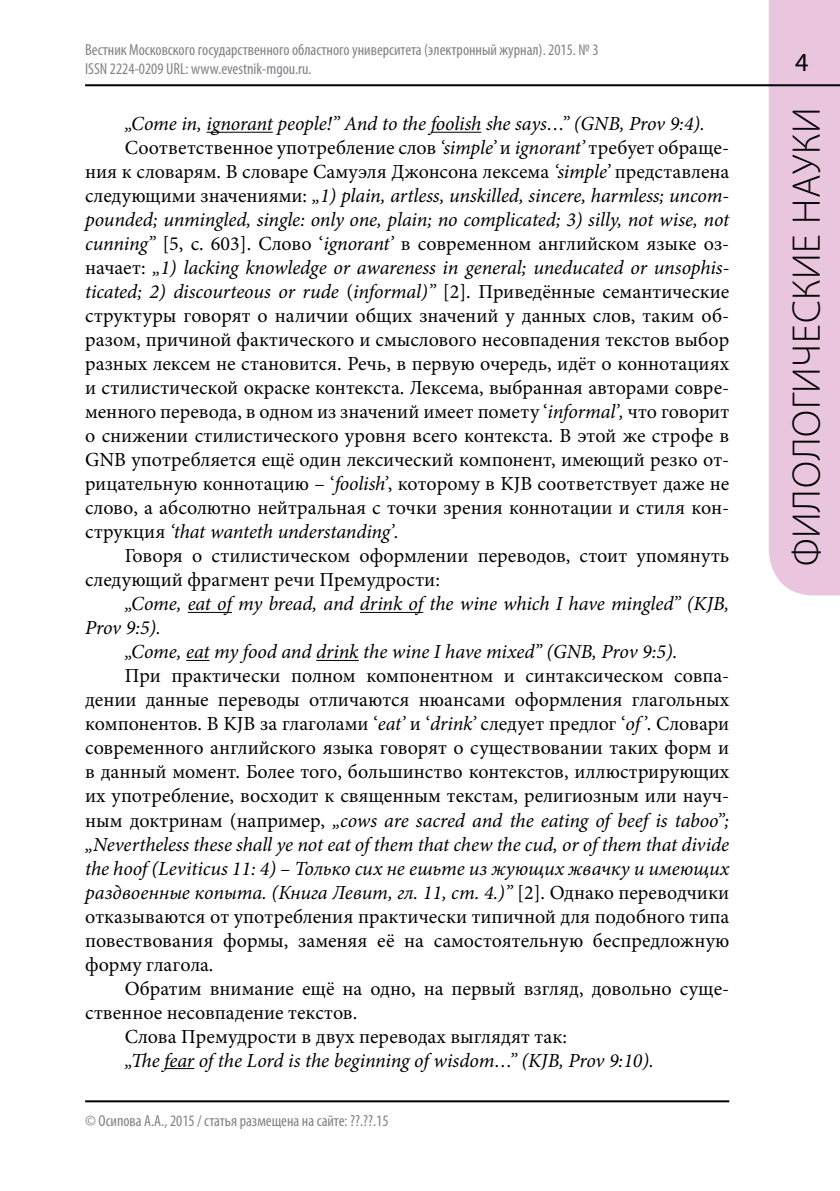
<style>
.page{position:relative;width:840px;height:1191px;background:#fff}
.page>*{position:absolute;margin:0;border:0;box-sizing:border-box;transform-origin:0 0}
.t1{font:300 40px "Myriad Pro";letter-spacing:.02em;color:#000}
.t2{font:26px "Myriad Pro";color:#000}
.t3{font:20px/24px "Minion Pro";color:#000;text-align:justify}
.t4{font:italic 20px "Minion Pro";letter-spacing:-.01em;color:#000}
.t5{font:condensed 16px/19.2px "Myriad Pro";color:#808285}
.s1{font-style:italic}
.s2{font-style:normal}
</style>
<div class="page">
<div style="left:768px;top:0;width:71px;height:595px;background:#e9c5de"></div>
<hr style="left:85px;top:84px;width:754px;height:2px;background:#000">
<hr style="left:85px;top:1100px;width:644px;height:2px;background:#000">
<hr style="left:206px;top:132px;width:67px;height:1px;background:#000">
<hr style="left:430px;top:132px;width:51px;height:1px;background:#000">
<hr style="left:188px;top:612px;width:44px;height:1px;background:#000">
<hr style="left:360px;top:612px;width:63px;height:1px;background:#000">
<svg style="left:186px;top:660px;width:23px;height:1px"></svg>
<hr style="left:316px;top:660px;width:42px;height:1px;background:#000">
<hr style="left:164px;top:1068px;width:30px;height:1px;background:#000">
<p class="t5" style="left:85px;top:39px;width:514px">Вестник Московского государственного областного университета (электронный журнал). 2015. № 3<br>ISSN 2224-0209 URL: www.evestnik-mgou.ru.</p>
<p class="t4" style="left:125px;top:110px;width:581px">„Come in, ignorant people!” And to the foolish she says…” (GNB, Prov 9:4).</p>
<p class="t3" style="left:125px;top:136px;width:605px">Соответственное употребление слов <span class="s1">‘simple’</span> и <span class="s1">ignorant’</span> требует обраще-</p>
<p class="t3" style="left:85px;top:160px;width:645px">ния к словарям. В словаре Самуэля Джонсона лексема <span class="s1">‘simple’</span> представлена</p>
<p class="t4" style="left:85px;top:182px;width:645px"><span class="s2">следующими значениями:</span> „1) plain, artless, unskilled, sincere, harmless; uncom-</p>
<p class="t4" style="left:85px;top:206px;width:645px">pounded; unmingled, single: only one, plain; no complicated; 3) silly, not wise, not</p>
<p class="t3" style="left:85px;top:232px;width:645px"><span class="s1">cunning”</span> [5, с. 603]. Слово ‘<span class="s1">ignorant’</span> в современном английском языке оз-</p>
<p class="t4" style="left:85px;top:254px;width:645px"><span class="s2">начает:</span> „1) lacking knowledge or awareness in general; uneducated or unsophis-</p>
<p class="t4" style="left:85px;top:278px;width:645px">ticated; 2) discourteous or rude <span class="s2">(</span>informal)” <span class="s2">[2]. Приведённые семантические</span></p>
<p class="t3" style="left:85px;top:304px;width:645px">структуры говорят о наличии общих значений у данных слов, таким об-</p>
<p class="t3" style="left:85px;top:328px;width:645px">разом, причиной фактического и смыслового несовпадения текстов выбор</p>
<p class="t3" style="left:85px;top:352px;width:645px">разных лексем не становится. Речь, в первую очередь, идёт о коннотациях</p>
<p class="t3" style="left:85px;top:376px;width:645px">и стилистической окраске контекста. Лексема, выбранная авторами совре-</p>
<p class="t3" style="left:85px;top:400px;width:645px">менного перевода, в одном из значений имеет помету ‘<span class="s1">informal’,</span> что говорит</p>
<p class="t3" style="left:85px;top:424px;width:645px">о снижении стилистического уровня всего контекста. В этой же строфе в</p>
<p class="t3" style="left:85px;top:448px;width:645px">GNB употребляется ещё один лексический компонент, имеющий резко от-</p>
<p class="t3" style="left:85px;top:472px;width:645px">рицательную коннотацию – ‘<span class="s1">foolish’</span>, которому в KJB соответствует даже не</p>
<p class="t3" style="left:85px;top:496px;width:645px">слово, а абсолютно нейтральная с точки зрения коннотации и стиля кон-</p>
<p class="t4" style="left:85px;top:518px;width:315px"><span class="s2">струкция</span> ‘that wanteth understanding’.</p>
<p class="t3" style="left:125px;top:544px;width:605px">Говоря о стилистическом оформлении переводов, стоит упомянуть</p>
<p class="t3" style="left:85px;top:568px;width:356px">следующий фрагмент речи Премудрости:</p>
<p class="t4" style="left:125px;top:590px;width:605px">„Come, eat of my bread, and drink of the wine which I have mingled” (KJB,</p>
<p class="t4" style="left:85px;top:614px;width:77px">Prov 9:5).</p>
<p class="t4" style="left:125px;top:638px;width:553px">„Come, eat my food and drink the wine I have mixed” (GNB, Prov 9:5).</p>
<p class="t3" style="left:85px;top:664px;width:645px;text-indent:40px">При практически полном компонентном и синтаксическом совпа&shy;дении данные переводы отличаются нюансами оформления глагольных компонентов. В KJB за глаголами ‘<span class="s1">eat’</span> и ‘<span class="s1">drink’</span> следует предлог ‘<span class="s1">of’</span>. Словари современного английского языка говорят о существовании таких форм и в данный момент. Более того, большинство контекстов, иллюстрирующих их употребление, восходит к священным текстам, религиозным или науч&shy;ным доктринам (например, <span class="s1">„cows are sacred and the eating of beef is taboo”; „Nevertheless these shall ye not eat of them that chew the cud, or of them that divide the hoof (Leviticus 11: 4) – Только сих не ешьте из жующих жвачку и имеющих раздвоенные копыта. (Книга Левит, гл. 11, ст. 4.)”</span> [2]. Однако переводчики отказываются от употребления практически типичной для подобного типа повествования формы, заменяя её на самостоятельную беспредложную форму глагола.</p>
<p class="t3" style="left:125px;top:976px;width:605px">Обратим внимание ещё на одно, на первый взгляд, довольно суще-</p>
<p class="t3" style="left:85px;top:1000px;width:273px">ственное несовпадение текстов.</p>
<p class="t3" style="left:125px;top:1024px;width:443px">Слова Премудрости в двух переводах выглядят так:</p>
<p class="t4" style="left:125px;top:1046px;width:530px">„The fear of the Lord is the beginning of wisdom…” (KJB, Prov 9:10).</p>
<p class="t5" style="left:85px;top:1111px;width:305px">© Осипова А.А., 2015 / статья размещена на сайте: ??.??.15</p>
<h2 class="t2" style="left:794px;top:47px;width:15px">4</h2>
<h1 class="t1" style="left:782px;top:566px;width:461px;rotate:-90deg">филологические науки</h1>
</div>
